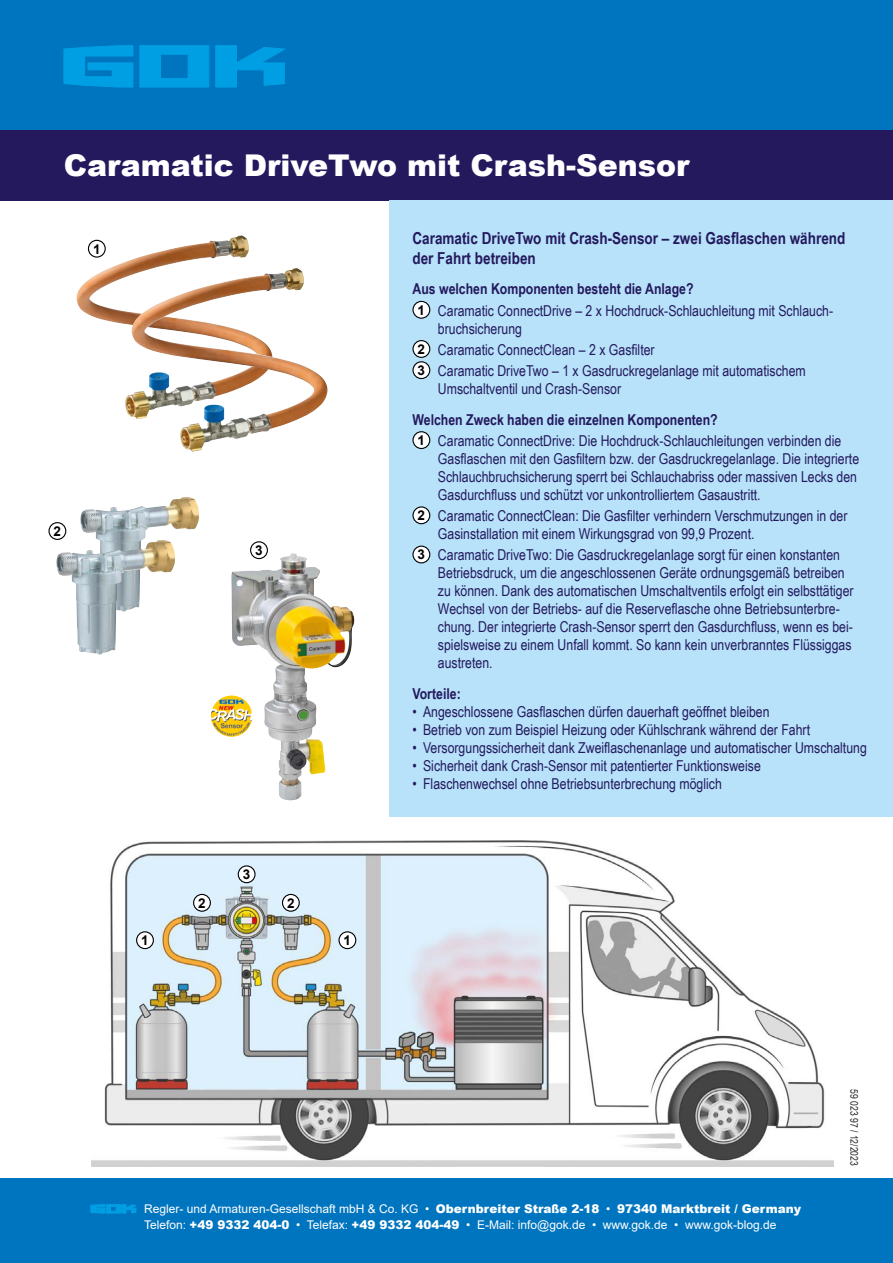
<style>
.page{position:relative;width:893px;height:1263px;background:#fff}
.page>*{position:absolute;margin:0;border:0;box-sizing:border-box;transform-origin:0 0}
.t1{font:900 30px "Arial";color:#fff}
.t2{font:700 16.5px/19.8px "Arial Narrow";color:#24195d}
.t3{font:15px/18px "Arial Narrow";color:#24195d}
.t4{font:700 15px "Arial Narrow";color:#24195d}
.t5{font:700 13.5px "Arial";color:#000}
.t6{font:12px/15.3px "Arial";color:#fff}
.t7{font:10.5px "Arial Narrow";color:#282827}
.s1{font-weight:700}
.s2{font-family:"Arial";font-weight:700;font-size:13.5px;color:#000}
.s3{font-weight:900}
</style>
<div class="page">
<div style="left:0;top:0;width:893px;height:194px;background:#0075bf"></div>
<div style="left:0;top:130px;width:893px;height:70px;background:#24195d"></div>
<svg style="left:215px;top:46px;width:70px;height:41px"></svg>
<svg style="left:64px;top:45px;width:69px;height:42px"></svg>
<svg style="left:140px;top:45px;width:69px;height:42px"></svg>
<div style="left:0;top:1178px;width:893px;height:85px;background:#0075bf"></div>
<div style="left:389px;top:200px;width:504px;height:616px;background:#b7e2fa"></div>
<svg style="left:91px;top:1204px;width:45px;height:9px"></svg>
<div style="left:413px;top:301px;width:17px;height:17px;background:#fff;border-radius:50%"></div>
<div style="left:412px;top:301px;width:18px;height:18px;border:1px solid #000;border-radius:50%"></div>
<div style="left:413px;top:341px;width:17px;height:16px;background:#fff;border-radius:50%"></div>
<div style="left:412px;top:340px;width:18px;height:18px;border:1px solid #000;border-radius:50%"></div>
<div style="left:413px;top:362px;width:17px;height:16px;background:#fff;border-radius:50%"></div>
<div style="left:412px;top:361px;width:18px;height:18px;border:1px solid #000;border-radius:50%"></div>
<div style="left:413px;top:432px;width:17px;height:16px;background:#fff;border-radius:50%"></div>
<div style="left:412px;top:431px;width:18px;height:18px;border:1px solid #000;border-radius:50%"></div>
<div style="left:413px;top:507px;width:17px;height:17px;background:#fff;border-radius:50%"></div>
<div style="left:412px;top:506px;width:18px;height:18px;border:1px solid #000;border-radius:50%"></div>
<div style="left:413px;top:546px;width:17px;height:17px;background:#fff;border-radius:50%"></div>
<div style="left:412px;top:546px;width:18px;height:17px;border:1px solid #000;border-radius:50%"></div>
<img style="left:92px;top:841px;width:741px;height:326px">
<img style="left:77px;top:236px;width:172px;height:181px">
<img style="left:132px;top:268px;width:182px;height:184px">
<img style="left:232px;top:553px;width:60px;height:247px">
<div style="left:88px;top:240px;width:17px;height:17px;background:#fff;border-radius:50%"></div>
<div style="left:88px;top:240px;width:18px;height:18px;border:1px solid #000;border-radius:50%"></div>
<div style="left:48px;top:522px;width:18px;height:18px;border:1px solid #000;border-radius:50%"></div>
<div style="left:251px;top:542px;width:16px;height:16px;background:#fff;border-radius:50%"></div>
<div style="left:250px;top:541px;width:18px;height:18px;border:1px solid #000;border-radius:50%"></div>
<div style="left:137px;top:932px;width:16px;height:16px;background:#fff;border-radius:50%"></div>
<div style="left:136px;top:931px;width:18px;height:18px;border:1px solid #000;border-radius:50%"></div>
<div style="left:339px;top:932px;width:17px;height:16px;background:#fff;border-radius:50%"></div>
<div style="left:338px;top:931px;width:18px;height:18px;border:1px solid #000;border-radius:50%"></div>
<div style="left:194px;top:894px;width:16px;height:17px;background:#fff;border-radius:50%"></div>
<div style="left:193px;top:894px;width:18px;height:18px;border:1px solid #000;border-radius:50%"></div>
<div style="left:282px;top:894px;width:17px;height:17px;background:#fff;border-radius:50%"></div>
<div style="left:282px;top:894px;width:18px;height:18px;border:1px solid #000;border-radius:50%"></div>
<div style="left:238px;top:866px;width:17px;height:17px;background:#fff;border-radius:50%"></div>
<div style="left:238px;top:865px;width:18px;height:18px;border:1px solid #000;border-radius:50%"></div>
<img style="left:80px;top:497px;width:107px;height:76px">
<img style="left:56px;top:540px;width:107px;height:114px">
<img style="left:211px;top:695px;width:41px;height:42px;border-radius:20px">
<h1 class="t1" style="left:64px;top:143px;width:627px">Caramatic DriveTwo mit Crash-Sensor</h1>
<p class="t5" style="left:93px;top:239px;width:9px">1</p>
<p class="t5" style="left:54px;top:522px;width:9px">2</p>
<p class="t5" style="left:255px;top:541px;width:9px">3</p>
<p class="t5" style="left:243px;top:865px;width:9px">3</p>
<p class="t5" style="left:198px;top:893px;width:9px">2</p>
<p class="t5" style="left:287px;top:893px;width:9px">2</p>
<p class="t5" style="left:141px;top:931px;width:9px">1</p>
<p class="t5" style="left:344px;top:931px;width:9px">1</p>
<p class="t2" style="left:412px;top:227px;width:434px">Caramatic DriveTwo mit Crash-Sensor – zwei Gasflaschen während der Fahrt betreiben</p>
<p class="t3" style="left:418px;top:278px;width:417px;line-height:21.1px;text-indent:-5px"><span class="s1">Aus welchen Komponenten besteht die Anlage?<br></span><span class="s2">1</span> Caramatic ConnectDrive – 2 x Hochdruck-Schlauchleitung mit Schlauch-</p>
<p class="t3" style="left:418px;top:317px;width:390px;line-height:21.1px;text-indent:20px">bruchsicherung<br><span class="s2">2</span> Caramatic ConnectClean – 2 x Gasfilter<br><span class="s2">3</span> Caramatic DriveTwo – 1 x Gasdruckregelanlage mit automatischem</p>
<p class="t3" style="left:438px;top:379px;width:185px">Umschaltventil und Crash-Sensor</p>
<p class="t3" style="left:418px;top:408px;width:425px;line-height:21.1px;text-indent:-5px"><span class="s1">Welchen Zweck haben die einzelnen Komponenten?<br></span><span class="s2">1</span> Caramatic ConnectDrive: Die Hochdruck-Schlauchleitungen verbinden die</p>
<p class="t3" style="left:438px;top:449px;width:423px">Gasflaschen mit den Gasfiltern bzw. der Gasdruckregelanlage. Die integrierte<br>Schlauchbruchsicherung sperrt bei Schlauchabriss oder massiven Lecks den<br>Gasdurchfluss und schützt vor unkontrolliertem Gasaustritt.</p>
<p class="t3" style="left:438px;top:506px;width:411px;text-indent:-20px"><span class="s2">2</span> Caramatic ConnectClean: Die Gasfilter verhindern Verschmutzungen in der<br>Gasinstallation mit einem Wirkungsgrad von 99,9 Prozent.</p>
<p class="t3" style="left:438px;top:545px;width:417px;text-indent:-20px"><span class="s2">3</span> Caramatic DriveTwo: Die Gasdruckregelanlage sorgt für einen konstanten Betriebsdruck, um die angeschlossenen Geräte ordnungsgemäß betreiben zu können. Dank des automatischen Umschaltventils erfolgt ein selbsttätiger Wechsel von der Betriebs- auf die Reserveflasche ohne Betriebsunterbre&shy;chung. Der integrierte Crash-Sensor sperrt den Gasdurchfluss, wenn es bei&shy;spielsweise zu einem Unfall kommt. So kann kein unverbranntes Flüssiggas austreten.</p>
<p class="t4" style="left:412px;top:682px;width:50px">Vorteile:</p>
<p class="t3" style="left:412px;top:702px;width:359px">• Angeschlossene Gasflaschen dürfen dauerhaft geöffnet bleiben</p>
<p class="t3" style="left:412px;top:720px;width:399px">• Betrieb von zum Beispiel Heizung oder Kühlschrank während der Fahrt</p>
<p class="t3" style="left:412px;top:738px;width:456px">• Versorgungssicherheit dank Zweiflaschenanlage und automatischer Umschaltung</p>
<p class="t3" style="left:412px;top:756px;width:350px">• Sicherheit dank Crash-Sensor mit patentierter Funktionsweise</p>
<p class="t3" style="left:412px;top:774px;width:311px">• Flaschenwechsel ohne Betriebsunterbrechung möglich</p>
<p class="t6" style="left:144px;top:1201px;width:658px">Regler- und Armaturen-Gesellschaft mbH &amp; Co. KG • <span class="s3">Obernbreiter Straße 2-18</span> • <span class="s3">97340 Marktbreit / Germany<br></span>Telefon: <span class="s3">+49 9332 404-0</span> • Telefax: <span class="s3">+49 9332 404-49</span> • E-Mail: info@gok.de • www.gok.de • www.gok-blog.de</p>
<p class="t7" style="left:862px;top:1089px;width:78px;rotate:90deg">59 023 97 / 12/2023</p>
</div>
